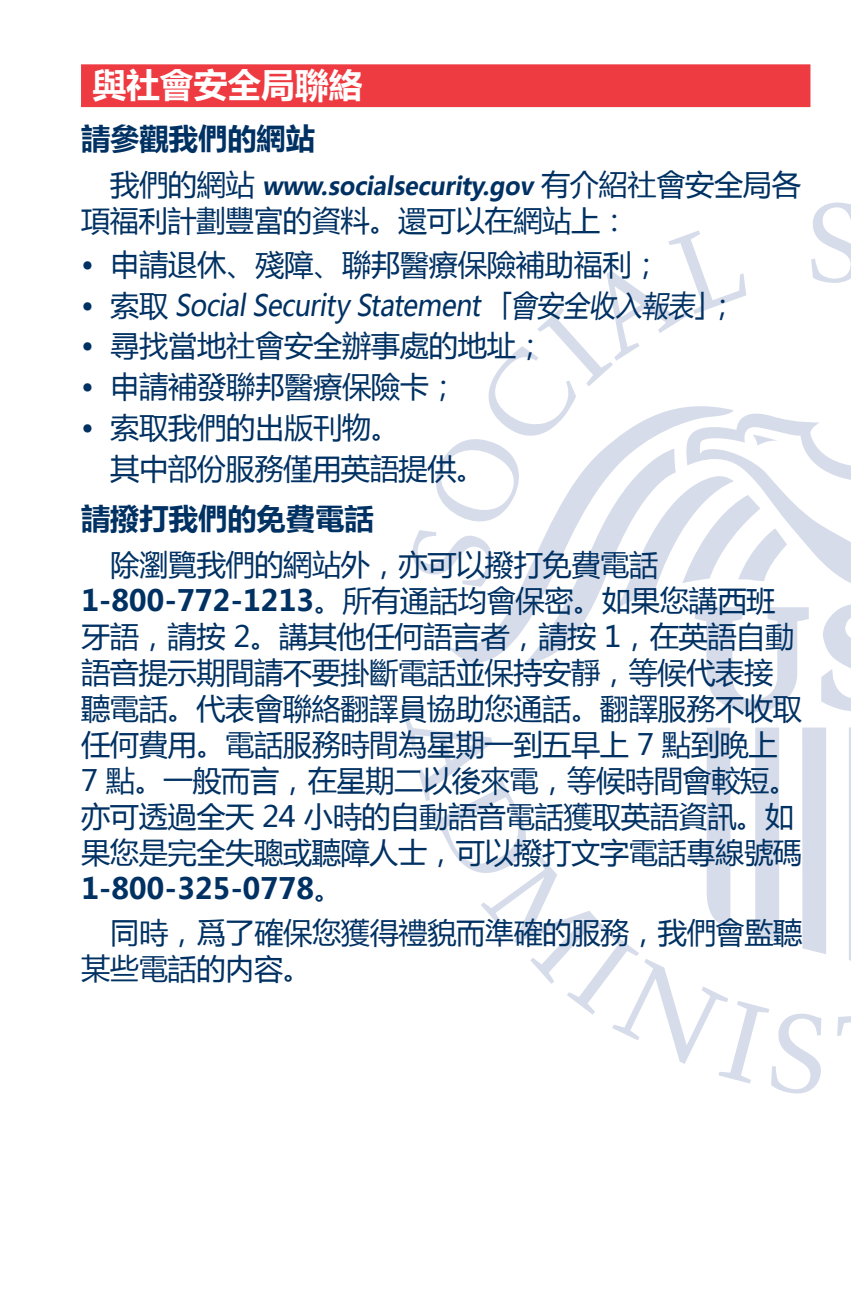
<style>
.page{position:relative;width:851px;height:1296px;background:#fff}
.page>*{position:absolute;margin:0;border:0;box-sizing:border-box;transform-origin:0 0}
.H1-CSS{font:700 33.75px "Microsoft Ya Hei";color:#fff}
.Paragraph{font:29.25px/36px "Microsoft Ya Hei";letter-spacing:-.015em;color:#003163}
.t1{font:700 29.25px "Microsoft Ya Hei";color:#003163}
.Paragraph-2{font:700 24.75px "Microsoft Ya Hei";color:#003163;scale:.95 1}
.s1{font-weight:400;font-size:29.25px}
.s2{font-weight:700}
</style>
<div class="page">
<svg style="left:837px;top:1016px;width:13px;height:20px"></svg>
<svg style="left:849px;top:728px;width:1px;height:232px"></svg>
<svg style="left:412px;top:203px;width:438px;height:509px"></svg>
<svg style="left:405px;top:719px;width:421px;height:375px"></svg>
<div style="left:81px;top:64px;width:729px;height:43px;background:#ee3a41"></div>
<h1 class="H1-CSS" style="left:92px;top:61px;width:272px">與社會安全局聯絡</h1>
<h2 class="t1" style="left:81px;top:118px;width:235px">請參觀我們的網站</h2>
<p class="Paragraph-2" style="left:110px;top:168px;width:728px"><span class="s1">我們的網站</span> www.socialsecurity.gov <span class="s1">有介紹社會安全局各</span></p>
<p class="Paragraph" style="left:81px;top:201px;width:549px">項福利計劃豐富的資料。還可以在網站上：</p>
<p class="Paragraph" style="left:81px;top:245px;width:581px">• 申請退休、殘障、聯邦醫療保險補助福利；</p>
<p class="Paragraph" style="left:81px;top:286px;width:657px">• 索取 SocialSecurity Statement「會安全收入報表」；</p>
<p class="Paragraph" style="left:81px;top:327px;width:465px">• 尋找當地社會安全辦事處的地址；</p>
<p class="Paragraph" style="left:81px;top:368px;width:378px">• 申請補發聯邦醫療保險卡；</p>
<p class="Paragraph" style="left:81px;top:409px;width:321px">• 索取我們的出版刊物。</p>
<p class="Paragraph" style="left:110px;top:450px;width:376px">其中部份服務僅用英語提供。</p>
<h2 class="t1" style="left:81px;top:498px;width:294px">請撥打我們的免費電話</h2>
<p class="Paragraph" style="left:81px;top:545px;width:722px;text-indent:29px">除瀏覽我們的網站外，亦可以撥打免費電話<br><span class="s2">1-800-772-1213</span>。所有通話均會保密。如果您講西班牙語，請按 2。講其他任何語言者，請按 1，在英語自動語音提示期間請不要掛斷電話並保持安靜，等候代表接聽電話。代表會聯絡翻譯員協助您通話。翻譯服務不收取任何費用。電話服務時間為星期一到五早上 7 點到晚上<br>7 點。一般而言，在星期二以後來電，等候時間會較短。亦可透過全天 24 小時的自動語音電話獲取英語資訊。如果您是完全失聰或聽障人士，可以撥打文字電話專線號碼<br><span class="s2">1-800-325-0778</span>。</p>
<p class="Paragraph" style="left:81px;top:914px;width:723px;text-indent:29px">同時，爲了確保您獲得禮貌而準確的服務，我們會監聽某些電話的内容。</p>
</div>
